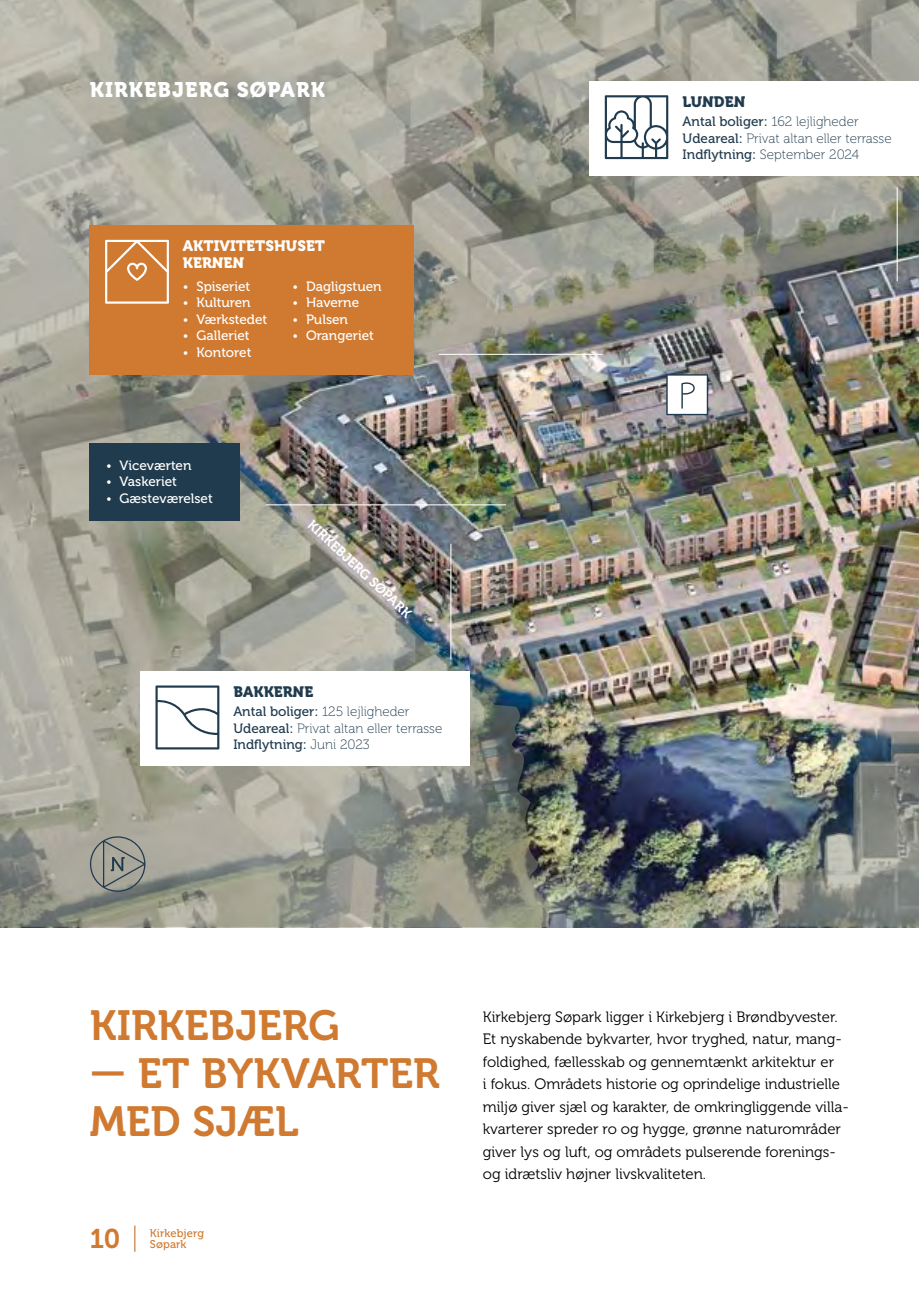
<style>
.page{position:relative;width:919px;height:1297px;background:#fff}
.page>*{position:absolute;margin:0;border:0;box-sizing:border-box;transform-origin:0 0}
.t1{font:42px/48px "Museo 700";color:#d07a31}
.t2{font:27px "Museo 700";color:#d07a31}
.t3{font:21px "Museo 900";letter-spacing:.05em;color:#fff}
.t4{font:15px/22.5px "Museo 300";color:#000}
.t5{font:15px/16.5px "Museo 900";letter-spacing:.005em;color:#fff}
.t6{font:15px "Museo 900";letter-spacing:.005em;color:#203b4e}
.t7{font:13.5px/16.5px "Museo 100";color:#203b4e}
.t8{font:13.5px "Museo 500";color:#fff}
.t9{font:13.5px "Museo 500";color:#203b4e}
.t10{font:13.5px "Museo 700";color:#fff}
.t11{font:11.25px "Museo 500";letter-spacing:.01em;color:#d07a31}
.s1{font-family:"Museo 100"}
.s2{font-family:"Museo 500"}
</style>
<div class="page">
<svg style="left:134px;top:1226px;width:1px;height:25px"></svg>
<img style="left:0;top:0;width:918px;height:927px">
<hr style="left:450px;top:544px;width:1px;height:115px;background:#fff">
<hr style="left:896px;top:188px;width:1px;height:93px;background:#fff">
<hr style="left:439px;top:354px;width:163px;height:1px;background:#fff">
<hr style="left:266px;top:504px;width:240px;height:1px;background:#fff">
<div style="left:140px;top:671px;width:329px;height:94px;background:#fff"></div>
<svg style="left:155px;top:685px;width:64px;height:64px"></svg>
<div style="left:589px;top:81px;width:329px;height:94px;background:#fff"></div>
<svg style="left:604px;top:95px;width:64px;height:64px"></svg>
<div style="left:89px;top:225px;width:325px;height:149px;background:#d07a31"></div>
<svg style="left:105px;top:240px;width:64px;height:64px"></svg>
<div style="left:89px;top:443px;width:151px;height:78px;background:#203b4e"></div>
<svg style="left:90px;top:836px;width:55px;height:56px;background:#91948d"></svg>
<svg style="left:666px;top:374px;width:42px;height:41px"></svg>
<h3 class="t3" style="left:90px;top:77px;width:236px">KIRKEBJERG SØPARK</h3>
<p class="t5" style="left:183px;top:238px;width:144px">AKTIVITETSHUSET<br>KERNEN</p>
<p class="t8" style="left:183px;top:279px;width:69px"><span class="s1">•</span> Spiseriet</p>
<p class="t8" style="left:183px;top:295px;width:69px"><span class="s1">•</span> Kulturen</p>
<p class="t8" style="left:183px;top:312px;width:86px"><span class="s1">•</span> Værkstedet</p>
<p class="t8" style="left:183px;top:328px;width:68px"><span class="s1">•</span> Galleriet</p>
<p class="t8" style="left:183px;top:345px;width:70px"><span class="s1">•</span> Kontoret</p>
<p class="t8" style="left:292px;top:279px;width:91px"><span class="s1">•</span> Dagligstuen</p>
<p class="t8" style="left:292px;top:295px;width:68px"><span class="s1">•</span> Haverne</p>
<p class="t8" style="left:292px;top:312px;width:57px"><span class="s1">•</span> Pulsen</p>
<p class="t8" style="left:292px;top:328px;width:83px"><span class="s1">•</span> Orangeriet</p>
<p class="t8" style="left:106px;top:458px;width:87px"><span class="s1">•</span> Viceværten</p>
<p class="t8" style="left:106px;top:474px;width:72px"><span class="s1">•</span> Vaskeriet</p>
<p class="t8" style="left:106px;top:491px;width:108px"><span class="s1">•</span> Gæsteværelset</p>
<p class="t10" style="left:315px;top:517px;width:137px;rotate:43deg">KIRKEBJERG SØPARK</p>
<p class="t6" style="left:233px;top:683px;width:81px">BAKKERNE</p>
<p class="t7" style="left:233px;top:704px;width:210px"><span class="s2">Antal boliger:</span> 125 lejligheder<br><span class="s2">Udeareal:</span> Privat altan eller terrasse</p>
<p class="t9" style="left:233px;top:737px;width:138px">Indflytning: <span class="s1">Juni 2023</span></p>
<p class="t6" style="left:682px;top:93px;width:64px">LUNDEN</p>
<p class="t7" style="left:682px;top:113px;width:210px"><span class="s2">Antal boliger:</span> 162 lejligheder<br><span class="s2">Udeareal:</span> Privat altan eller terrasse<br><span class="s2">Indflytning:</span> September 2024</p>
<h1 class="t1" style="left:90px;top:1002px;width:251px">KIRKEBJERG</h1>
<h1 class="t1" style="left:90px;top:1050px;width:351px">— ET BYKVARTER<br>MED SJÆL</h1>
<h2 class="t2" style="left:90px;top:1223px;width:32px">10</h2>
<p class="t11" style="left:150px;top:1238px;width:38px">Søpark</p>
<p class="t11" style="left:150px;top:1226px;width:56px">Kirkebjerg</p>
<p class="t4" style="left:483px;top:1005px;width:367px">Kirkebjerg Søpark ligger i Kirkebjerg i Brøndbyvester.<br>Et nyskabende bykvarter, hvor tryghed, natur, mang&shy;foldighed, fællesskab og gennemtænkt arkitektur er<br>i fokus. Områdets historie og oprindelige industrielle miljø giver sjæl og karakter, de omkringliggende villa&shy;kvarterer spreder ro og hygge, grønne naturområder giver lys og luft, og områdets pulserende forenings&shy;og idrætsliv højner livskvaliteten.</p>
</div>
